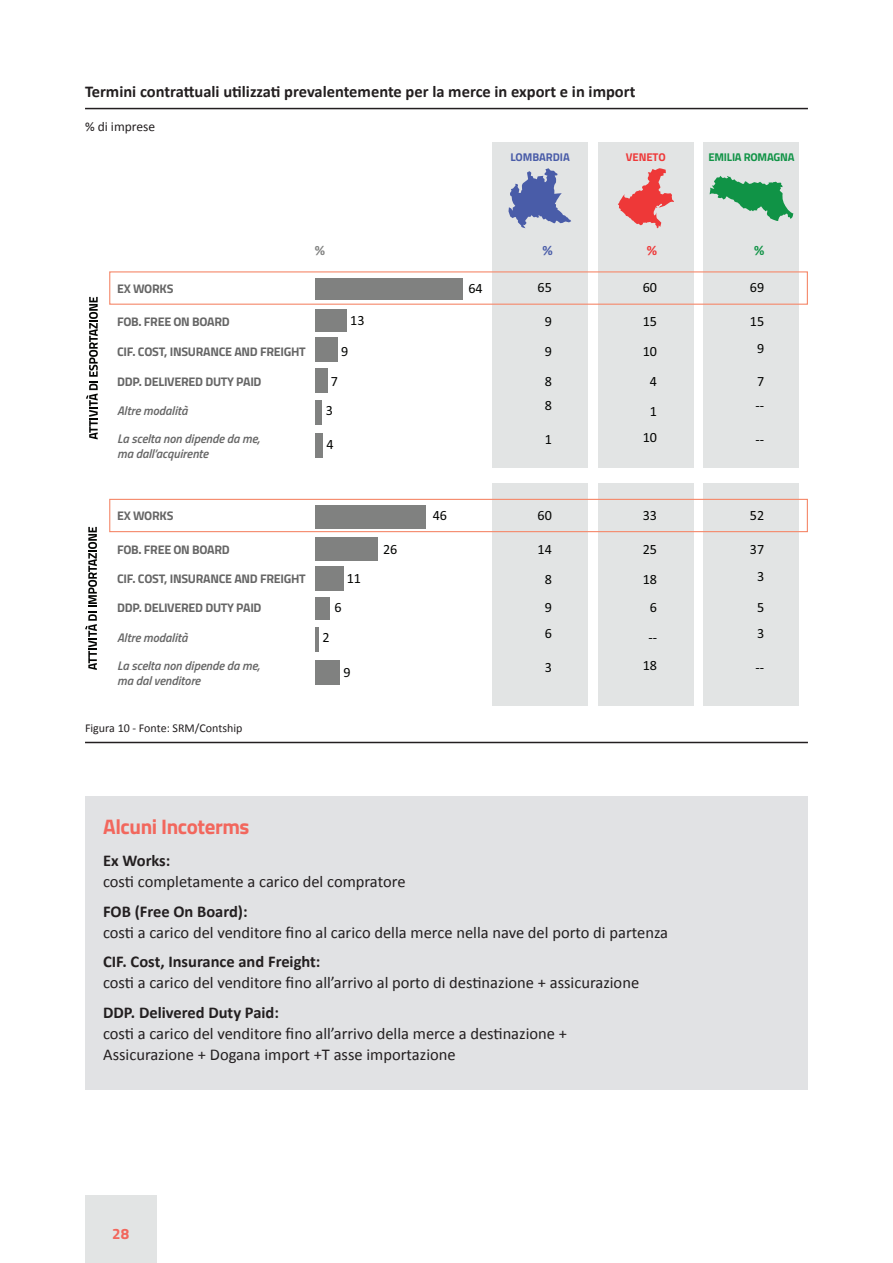
<style>
.page{position:relative;width:893px;height:1263px;background:#fff}
.page>*{position:absolute;margin:0;border:0;box-sizing:border-box;transform-origin:0 0}
.t1{font:700 21px "Titillium";letter-spacing:-.02em;color:#f2675d}
.t2{font:16.5px "Calibri";color:#231f20}
.t3{font:700 16.5px "Calibri";color:#231f20}
.t4{font:700 15.15px "Titillium";color:#f2675d}
.t5{font:14.1px/29.8px "Calibri";color:#040503;text-align:center}
.t6{font:700 14.1px "Calibri";color:#495ca8}
.t7{font:700 14.1px "Calibri";color:#ee3838}
.t8{font:700 14.1px "Calibri";color:#808180}
.t9{font:13.5px "Calibri";color:#231f20}
.t10{font:700 12.45px "Titillium";letter-spacing:-.02em;color:#666}
.t11{font:italic 600 12.45px/15px "Titillium";letter-spacing:-.005em;color:#666}
.t12{font:12px "Calibri";color:#231f20}
.t13{font:700 11.25px "Titillium";letter-spacing:-.02em;color:#109346}
.t14{font:700 11.25px "Titillium";letter-spacing:-.005em;color:#495ca8}
.t15{font:700 11.25px "Titillium";letter-spacing:-.005em;color:#ee3838}
</style>
<div class="page">
<div style="left:85px;top:1195px;width:71px;height:68px;background:#e2e4e4"></div>
<div style="left:492px;top:142px;width:96px;height:326px;background:#e2e4e4"></div>
<svg style="left:508px;top:168px;width:63px;height:60px"></svg>
<div style="left:598px;top:142px;width:95px;height:326px;background:#e2e4e4"></div>
<svg style="left:618px;top:168px;width:56px;height:60px"></svg>
<div style="left:704px;top:142px;width:95px;height:326px;background:#e2e4e4"></div>
<svg style="left:710px;top:176px;width:83px;height:45px"></svg>
<div style="left:315px;top:278px;width:148px;height:21px;background:#808180"></div>
<div style="left:315px;top:310px;width:32px;height:22px;background:#808180"></div>
<div style="left:315px;top:337px;width:23px;height:25px;background:#808180"></div>
<div style="left:315px;top:368px;width:13px;height:25px;background:#808180"></div>
<div style="left:315px;top:400px;width:6px;height:25px;background:#808180"></div>
<div style="left:315px;top:433px;width:7px;height:24px;background:#808180"></div>
<div style="left:492px;top:483px;width:96px;height:222px;background:#e2e4e4"></div>
<div style="left:598px;top:483px;width:95px;height:222px;background:#e2e4e4"></div>
<div style="left:704px;top:483px;width:95px;height:222px;background:#e2e4e4"></div>
<svg style="left:86px;top:297px;width:12px;height:142px"></svg>
<svg style="left:85px;top:527px;width:12px;height:143px"></svg>
<div style="left:315px;top:537px;width:62px;height:24px;background:#808180"></div>
<div style="left:315px;top:566px;width:28px;height:24px;background:#808180"></div>
<div style="left:315px;top:597px;width:14px;height:23px;background:#808180"></div>
<hr style="left:315px;top:627px;width:4px;height:25px;background:#808180">
<div style="left:315px;top:660px;width:25px;height:25px;background:#808180"></div>
<div style="left:109px;top:271px;width:699px;height:34px;border:1px solid #f5896b"></div>
<div style="left:315px;top:506px;width:110px;height:23px;background:#808180"></div>
<div style="left:109px;top:499px;width:699px;height:33px;border:1px solid #f5896b"></div>
<hr style="left:85px;top:742px;width:723px;height:1px;background:#231f20">
<hr style="left:85px;top:108px;width:723px;height:1px;background:#231f20">
<div style="left:85px;top:796px;width:723px;height:294px;background:#e1e2e4"></div>
<p class="t3" style="left:85px;top:81px;width:552px">Termini contrattuali utilizzati prevalentemente per la merce in export e in import</p>
<p class="t9" style="left:85px;top:118px;width:72px">% di imprese</p>
<p class="t8" style="left:315px;top:241px;width:12px">%</p>
<p class="t10" style="left:117px;top:279px;width:58px">EX WORKS</p>
<p class="t10" style="left:117px;top:312px;width:114px">FOB. FREE ON BOARD</p>
<p class="t10" style="left:117px;top:342px;width:190px">CIF. COST, INSURANCE AND FREIGHT</p>
<p class="t10" style="left:117px;top:372px;width:146px">DDP. DELIVERED DUTY PAID</p>
<p class="t11" style="left:117px;top:402px;width:72px">Altre modalità</p>
<p class="t11" style="left:117px;top:430px;width:144px">La scelta non dipende da me, ma dall’acquirente</p>
<p class="t5" style="left:350px;top:306px;width:16px">13</p>
<p class="t5" style="left:341px;top:336px;width:9px">9</p>
<p class="t5" style="left:326px;top:367px;width:14px;line-height:28.8px">7<br>3</p>
<p class="t5" style="left:326px;top:430px;width:9px">4</p>
<p class="t14" style="left:510px;top:148px;width:61px">LOMBARDIA</p>
<p class="t15" style="left:626px;top:148px;width:41px">VENETO</p>
<p class="t13" style="left:708px;top:148px;width:88px">EMILIA ROMAGNA</p>
<p class="t6" style="left:542px;top:241px;width:12px">%</p>
<p class="t7" style="left:647px;top:241px;width:12px">%</p>
<p class="t5" style="left:750px;top:273px;width:16px">69</p>
<p class="t5" style="left:643px;top:273px;width:16px">60</p>
<p class="t5" style="left:643px;top:306px;width:16px">15<br>10<br>4<br>1</p>
<p class="t5" style="left:643px;top:423px;width:16px">10</p>
<p class="t5" style="left:755px;top:424px;width:10px">--</p>
<p class="t5" style="left:468px;top:273px;width:16px">64</p>
<p class="t5" style="left:538px;top:273px;width:16px">65</p>
<p class="t5" style="left:545px;top:306px;width:9px">9</p>
<p class="t5" style="left:750px;top:306px;width:16px">15</p>
<p class="t5" style="left:545px;top:336px;width:9px">9</p>
<p class="t5" style="left:757px;top:333px;width:9px">9</p>
<p class="t5" style="left:545px;top:366px;width:9px">8</p>
<p class="t5" style="left:757px;top:366px;width:9px">7</p>
<p class="t5" style="left:545px;top:390px;width:9px">8</p>
<p class="t5" style="left:755px;top:390px;width:10px">--</p>
<p class="t5" style="left:545px;top:424px;width:9px">1</p>
<p class="t10" style="left:117px;top:506px;width:58px">EX WORKS</p>
<p class="t5" style="left:433px;top:500px;width:16px">46</p>
<p class="t5" style="left:538px;top:500px;width:16px">60</p>
<p class="t5" style="left:643px;top:500px;width:16px">33</p>
<p class="t5" style="left:750px;top:500px;width:16px">52</p>
<p class="t10" style="left:117px;top:540px;width:114px">FOB. FREE ON BOARD</p>
<p class="t10" style="left:117px;top:569px;width:190px">CIF. COST, INSURANCE AND FREIGHT</p>
<p class="t10" style="left:117px;top:598px;width:146px">DDP. DELIVERED DUTY PAID</p>
<p class="t11" style="left:117px;top:630px;width:72px">Altre modalità</p>
<p class="t11" style="left:117px;top:658px;width:144px">La scelta non dipende da me, ma dal venditore</p>
<p class="t12" style="left:85px;top:720px;width:159px">Figura 10 - Fonte: SRM/Contship</p>
<p class="t5" style="left:347px;top:563px;width:16px">11</p>
<p class="t5" style="left:334px;top:592px;width:9px">6</p>
<p class="t5" style="left:322px;top:623px;width:9px">2</p>
<p class="t5" style="left:343px;top:657px;width:9px">9</p>
<p class="t5" style="left:383px;top:534px;width:16px">26</p>
<p class="t5" style="left:643px;top:535px;width:16px;line-height:29.1px">25<br>18<br>6</p>
<p class="t5" style="left:643px;top:624px;width:16px;line-height:27.9px">--<br>18</p>
<p class="t5" style="left:538px;top:534px;width:16px">14</p>
<p class="t5" style="left:750px;top:534px;width:16px">37</p>
<p class="t5" style="left:545px;top:564px;width:9px">8</p>
<p class="t5" style="left:757px;top:561px;width:9px">3</p>
<p class="t5" style="left:545px;top:593px;width:9px">9</p>
<p class="t5" style="left:757px;top:593px;width:9px">5</p>
<p class="t5" style="left:545px;top:618px;width:9px">6</p>
<p class="t5" style="left:757px;top:618px;width:9px">3</p>
<p class="t5" style="left:545px;top:652px;width:9px">3</p>
<p class="t5" style="left:755px;top:652px;width:10px">--</p>
<p class="t1" style="left:103px;top:811px;width:148px">Alcuni Incoterms</p>
<p class="t3" style="left:103px;top:850px;width:69px">Ex Works:</p>
<p class="t2" style="left:103px;top:871px;width:304px">costi completamente a carico del compratore</p>
<p class="t3" style="left:103px;top:900px;width:146px">FOB (Free On Board):</p>
<p class="t2" style="left:103px;top:921px;width:567px">costi a carico del venditore fino al carico della merce nella nave del porto di partenza</p>
<p class="t3" style="left:103px;top:951px;width:219px">CIF. Cost, Insurance and Freight:</p>
<p class="t2" style="left:103px;top:972px;width:538px">costi a carico del venditore fino all’arrivo al porto di destinazione + assicurazione</p>
<p class="t3" style="left:103px;top:1001px;width:177px">DDP. Delivered Duty Paid:</p>
<p class="t2" style="left:103px;top:1022px;width:465px">costi a carico del venditore fino all’arrivo della merce a destinazione +</p>
<p class="t2" style="left:103px;top:1043px;width:354px">Assicurazione + Dogana import +T asse importazione</p>
<p class="t4" style="left:112px;top:1222px;width:19px">28</p>
</div>
